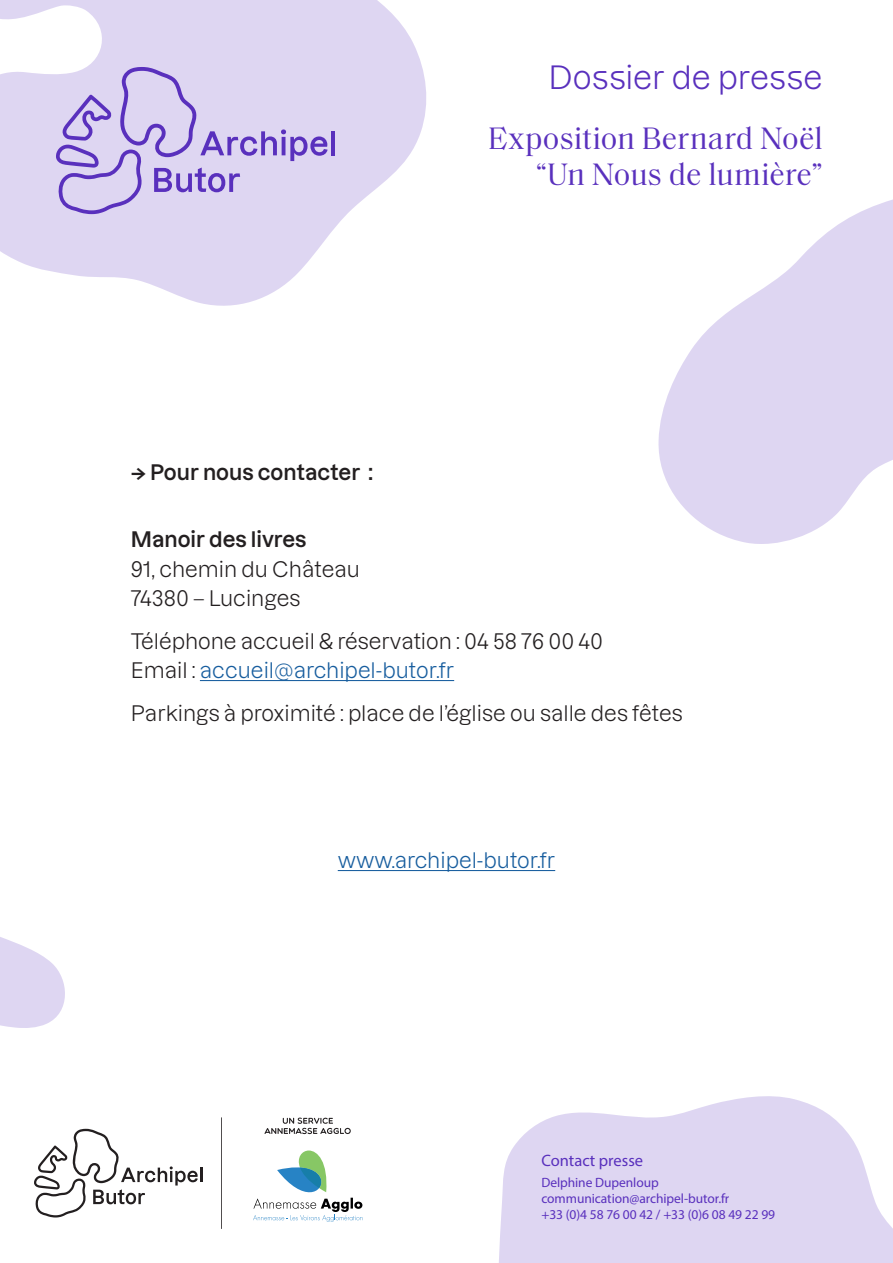
<style>
.page{position:relative;width:893px;height:1263px;background:#fff}
.page>*{position:absolute;margin:0;border:0;box-sizing:border-box;transform-origin:0 0}
.t1{font:31.5px/36px "Saol Text";letter-spacing:-.005em;color:#5930bd;text-align:right}
.t2{font:31.5px "Dazzed";letter-spacing:.005em;color:#5930bd}
.t3{font:21px/29.4px "Dazzed";color:#231f20}
.t4{font:600 21px "Dazzed";color:#231f20}
.t5{font:21px "Dazzed";color:#175d9e}
.t6{font:16.5px "Myriad Pro";color:#5930bd}
.t7{font:13.5px/16.2px "Myriad Pro";letter-spacing:-.005em;color:#5930bd}
.s1{color:#175d9e}
</style>
<div class="page">
<svg style="left:499px;top:1096px;width:394px;height:167px;fill:#ded6f2"></svg>
<hr style="left:221px;top:1117px;width:1px;height:112px;background:#231f20">
<svg style="left:253px;top:1150px;width:110px;height:72px"></svg>
<svg style="left:34px;top:1129px;width:168px;height:88px"></svg>
<svg style="left:264px;top:1117px;width:87px;height:17px"></svg>
<svg style="left:0;top:0;width:426px;height:306px;fill:#ded6f2"></svg>
<svg style="left:0;top:937px;width:65px;height:91px"></svg>
<svg style="left:658px;top:199px;width:235px;height:345px;fill:#ded6f2"></svg>
<hr style="left:331px;top:131px;width:4px;height:24px;background:#5930bd">
<svg style="left:56px;top:67px;width:272px;height:147px;background:#cdc1eb"></svg>
<hr style="left:200px;top:680px;width:254px;height:1px;background:#175d9e">
<hr style="left:338px;top:870px;width:217px;height:1px;background:#175d9e">
<p class="t4" style="left:131px;top:455px;width:244px">→ Pour nous contacter :</p>
<h1 class="t2" style="left:548px;top:52px;width:276px">Dossier de presse</h1>
<h1 class="t1" style="left:488px;top:118px;width:336px">Exposition Bernard Noël “Un Nous de lumière”</h1>
<p class="t4" style="left:131px;top:522px;width:177px">Manoir des livres</p>
<p class="t3" style="left:131px;top:552px;width:231px">91, chemin du Château<br>74380 – Lucinges</p>
<p class="t3" style="left:131px;top:624px;width:474px">Téléphone accueil &amp; réservation : 04 58 76 00 40<br>Email : <span class="s1">accueil@archipel-butor.fr</span></p>
<p class="t3" style="left:131px;top:696px;width:553px">Parkings à proximité : place de l’église ou salle des fêtes</p>
<p class="t5" style="left:338px;top:843px;width:219px">www.archipel-butor.fr</p>
<p class="t6" style="left:541px;top:1150px;width:103px">Contact presse</p>
<p class="t7" style="left:541px;top:1174px;width:235px">Delphine Dupenloup communication@archipel-butor.fr<br>+33 (0)4 58 76 00 42 / +33 (0)6 08 49 22 99</p>
</div>
